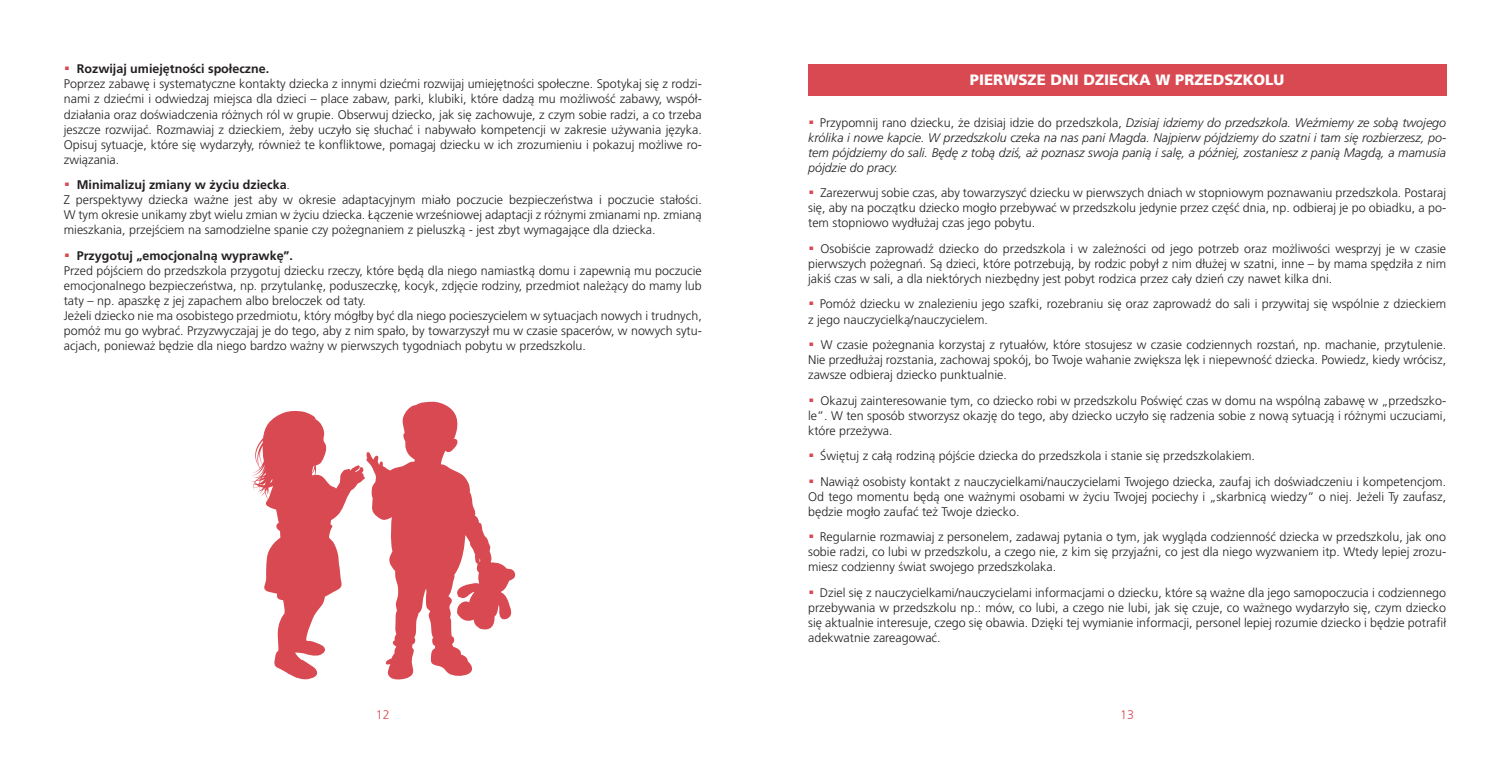
<style>
.page{position:relative;width:1510px;height:766px;background:#fff}
.page>*{position:absolute;margin:0;border:0;box-sizing:border-box;transform-origin:0 0}
.t1{font:900 15px "Frutiger CE";color:#fff}
.t2{font:300 12.5px/15px "Frutiger CE";color:#231f20}
.t3{font:italic 300 12.5px/15px "Frutiger CE";color:#231f20;text-align:justify}
.t4{font:300 12.5px "Frutiger CE";color:#dc4952}
.s1{font-weight:700}
.s2{font-style:normal}
</style>
<div class="page">
<svg style="left:250px;top:401px;width:266px;height:279px"></svg>
<div style="left:808px;top:64px;width:638px;height:32px;background:#d94951"></div>
<p class="t2" style="left:64px;top:61px;width:639px"><sup>.</sup> <span class="s1">Rozwijaj umiejętności społeczne.<br></span>Poprzez zabawę i systematyczne kontakty dziecka z innymi dziećmi rozwijaj umiejętności społeczne. Spotykaj się z rodzi&shy;nami z dziećmi i odwiedzaj miejsca dla dzieci – place zabaw, parki, klubiki, które dadzą mu możliwość zabawy, współ&shy;działania oraz doświadczenia różnych ról w grupie. Obserwuj dziecko, jak się zachowuje, z czym sobie radzi, a co trzeba jeszcze rozwijać. Rozmawiaj z dzieckiem, żeby uczyło się słuchać i nabywało kompetencji w zakresie używania języka.<br>Opisuj sytuacje, które się wydarzyły, również te konfliktowe, pomagaj dziecku w ich zrozumieniu i pokazuj możliwe ro&shy;związania.</p>
<p class="t2" style="left:64px;top:177px;width:639px"><sup>.</sup> <span class="s1">Minimalizuj zmiany w życiu dziecka</span>.<br>Z perspektywy dziecka ważne jest aby w okresie adaptacyjnym miało poczucie bezpieczeństwa i poczucie stałości.<br>W tym okresie unikamy zbyt wielu zmian w życiu dziecka. Łączenie wrześniowej adaptacji z różnymi zmianami np. zmianą mieszkania, przejściem na samodzielne spanie czy pożegnaniem z pieluszką - jest zbyt wymagające dla dziecka.</p>
<p class="t2" style="left:64px;top:247px;width:639px"><sup>.</sup> <span class="s1">Przygotuj „emocjonalną wyprawkę”.<br></span>Przed pójściem do przedszkola przygotuj dziecku rzeczy, które będą dla niego namiastką domu i zapewnią mu poczucie emocjonalnego bezpieczeństwa, np. przytulankę, poduszeczkę, kocyk, zdjęcie rodziny, przedmiot należący do mamy lub taty – np. apaszkę z jej zapachem albo breloczek od taty.<br>Jeżeli dziecko nie ma osobistego przedmiotu, który mógłby być dla niego pocieszycielem w sytuacjach nowych i trudnych, pomóż mu go wybrać. Przyzwyczajaj je do tego, aby z nim spało, by towarzyszył mu w czasie spacerów, w nowych sytu&shy;acjach, ponieważ będzie dla niego bardzo ważny w pierwszych tygodniach pobytu w przedszkolu.</p>
<p class="t1" style="left:970px;top:71px;width:316px">PIERWSZE DNI DZIECKA W PRZEDSZKOLU</p>
<p class="t3" style="left:808px;top:115px;width:639px"><sup>.</sup> <span class="s2">Przypomnij rano dziecku, że dzisiaj idzie do przedszkola,</span> Dzisiaj idziemy do przedszkola. Weźmiemy ze sobą twojego królika i nowe kapcie. W przedszkolu czeka na nas pani Magda. Najpierw pójdziemy do szatni i tam się rozbierzesz, po&shy;tem pójdziemy do sali. Będę z tobą dziś, aż poznasz swoja panią i salę, a później, zostaniesz z panią Magdą, a mamusia pójdzie do pracy.</p>
<p class="t2" style="left:808px;top:185px;width:639px;text-align:justify"><sup>.</sup> Zarezerwuj sobie czas, aby towarzyszyć dziecku w pierwszych dniach w stopniowym poznawaniu przedszkola. Postaraj się, aby na początku dziecko mogło przebywać w przedszkolu jedynie przez część dnia, np. odbieraj je po obiadku, a po&shy;tem stopniowo wydłużaj czas jego pobytu.</p>
<p class="t2" style="left:808px;top:241px;width:639px;text-align:justify"><sup>.</sup> Osobiście zaprowadź dziecko do przedszkola i w zależności od jego potrzeb oraz możliwości wesprzyj je w czasie pierwszych pożegnań. Są dzieci, które potrzebują, by rodzic pobył z nim dłużej w szatni, inne – by mama spędziła z nim jakiś czas w sali, a dla niektórych niezbędny jest pobyt rodzica przez cały dzień czy nawet kilka dni.</p>
<p class="t2" style="left:808px;top:296px;width:639px"><sup>.</sup> Pomóż dziecku w znalezieniu jego szafki, rozebraniu się oraz zaprowadź do sali i przywitaj się wspólnie z dzieckiem z jego nauczycielką/nauczycielem.</p>
<p class="t2" style="left:808px;top:337px;width:639px;text-align:justify"><sup>.</sup> W czasie pożegnania korzystaj z rytuałów, które stosujesz w czasie codziennych rozstań, np. machanie, przytulenie.<br>Nie przedłużaj rozstania, zachowaj spokój, bo Twoje wahanie zwiększa lęk i niepewność dziecka. Powiedz, kiedy wrócisz, zawsze odbieraj dziecko punktualnie.</p>
<p class="t2" style="left:808px;top:392px;width:639px;text-align:justify"><sup>.</sup> Okazuj zainteresowanie tym, co dziecko robi w przedszkolu Poświęć czas w domu na wspólną zabawę w „przedszko&shy;le”. W ten sposób stworzysz okazję do tego, aby dziecko uczyło się radzenia sobie z nową sytuacją i różnymi uczuciami, które przeżywa.</p>
<p class="t2" style="left:808px;top:443px;width:639px;line-height:25.5px"><sup>.</sup> Świętuj z całą rodziną pójście dziecka do przedszkola i stanie się przedszkolakiem.<br><sup>.</sup> Nawiąż osobisty kontakt z nauczycielkami/nauczycielami Twojego dziecka, zaufaj ich doświadczeniu i kompetencjom.</p>
<p class="t2" style="left:808px;top:488px;width:639px">Od tego momentu będą one ważnymi osobami w życiu Twojej pociechy i „skarbnicą wiedzy” o niej. Jeżeli Ty zaufasz, będzie mogło zaufać też Twoje dziecko.</p>
<p class="t2" style="left:808px;top:529px;width:639px;text-align:justify"><sup>.</sup> Regularnie rozmawiaj z personelem, zadawaj pytania o tym, jak wygląda codzienność dziecka w przedszkolu, jak ono sobie radzi, co lubi w przedszkolu, a czego nie, z kim się przyjaźni, co jest dla niego wyzwaniem itp. Wtedy lepiej zrozu&shy;miesz codzienny świat swojego przedszkolaka.</p>
<p class="t2" style="left:808px;top:584px;width:639px;text-align:justify"><sup>.</sup> Dziel się z nauczycielkami/nauczycielami informacjami o dziecku, które są ważne dla jego samopoczucia i codziennego przebywania w przedszkolu np.: mów, co lubi, a czego nie lubi, jak się czuje, co ważnego wydarzyło się, czym dziecko się aktualnie interesuje, czego się obawia. Dzięki tej wymianie informacji, personel lepiej rozumie dziecko i będzie potrafił adekwatnie zareagować.</p>
<p class="t4" style="left:376px;top:706px;width:15px">12</p>
<p class="t4" style="left:1120px;top:706px;width:15px">13</p>
</div>
